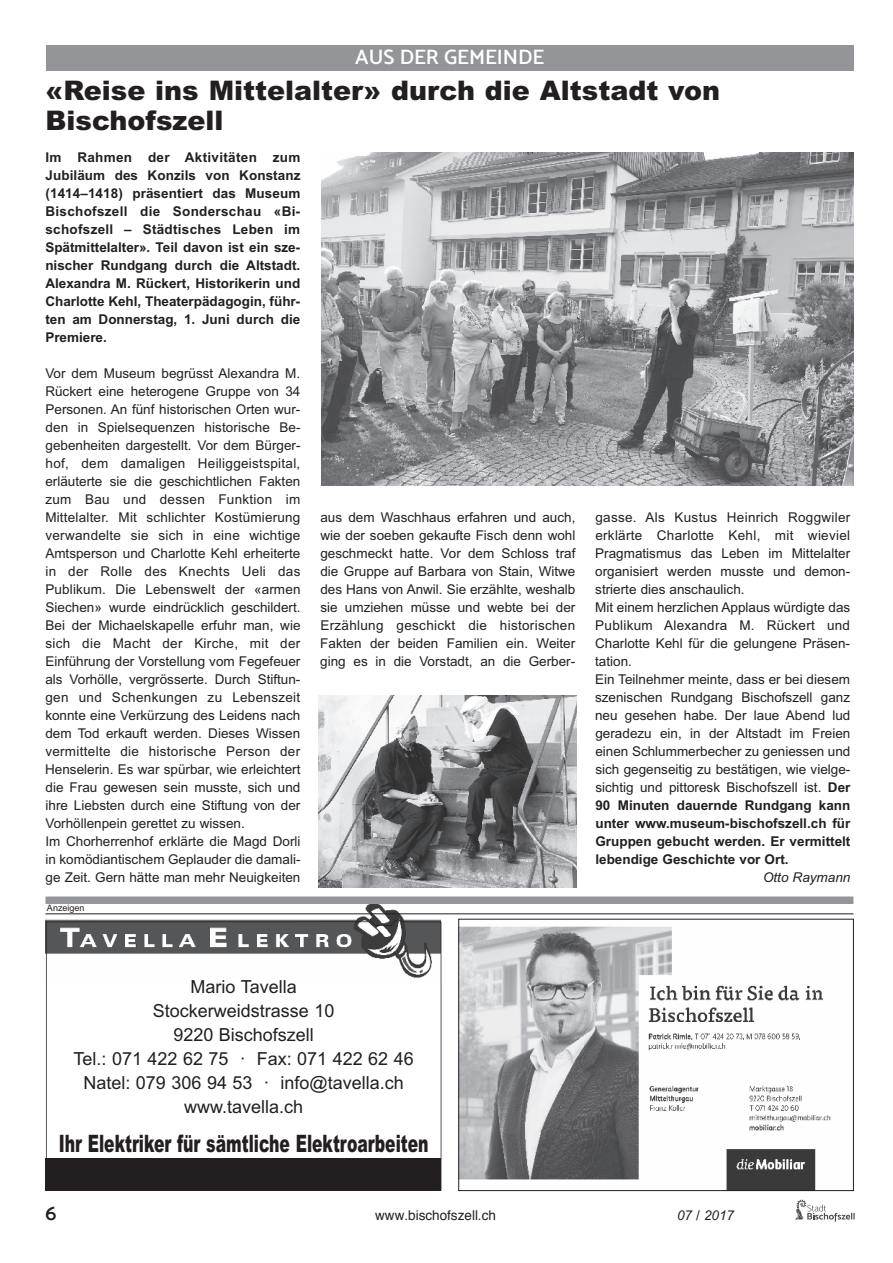
<style>
.page{position:relative;width:893px;height:1263px;background:#fff}
.page>*{position:absolute;margin:0;border:0;box-sizing:border-box;transform-origin:0 0}
.t1{font:900 27px/30px "Arial";color:#231f20}
.t2{font:900 24px "Arial";color:#231f20;scale:.65 1}
.t3{font:21px "Mosk Semi Bold 600";color:#fff}
.t4{font:21px "Mosk Semi Bold 600";color:#231f20}
.t5{font:18px/24px "Arial";color:#231f20;text-align:center}
.t6{font:13.5px/18px "Arial";color:#231f20}
.t7{font:700 13.5px/18px "Arial";color:#231f20;text-align:justify}
.t8{font:13.5px "Helvetica";color:#231f20}
.t9{font:italic 13.5px "Arial";color:#231f20}
.t10{font:italic 13.5px "Arial";color:#231f20}
.t11{font:9px "Arial";color:#231f20}
.s1{font-weight:700}
.s2{font-family:"Arial"}
</style>
<div class="page">
<svg style="left:795px;top:1200px;width:60px;height:21px"></svg>
<div style="left:46px;top:45px;width:808px;height:26px;background:#939598"></div>
<img style="left:460px;top:926px;width:371px;height:263px">
<div style="left:458px;top:919px;width:396px;height:272px;border:1px solid #231f20"></div>
<img style="left:46px;top:904px;width:395px;height:15px">
<svg style="left:46px;top:919px;width:395px;height:272px"></svg>
<div style="left:45px;top:1158px;width:396px;height:32px;background:#231f20"></div>
<hr style="left:45px;top:913px;width:808px;height:1px;background:#231f20">
<div style="left:45px;top:896px;width:808px;height:8px;background:#939598"></div>
<img style="left:322px;top:152px;width:531px;height:334px">
<img style="left:319px;top:695px;width:258px;height:192px">
<h3 class="t3" style="left:355px;top:44px;width:191px">AUS DER GEMEINDE</h3>
<h1 class="t1" style="left:45px;top:74px;width:676px">«Reise ins Mittelalter» durch die Altstadt von<br>Bischofszell</h1>
<p class="t7" style="left:45px;top:149px;width:257px">Im Rahmen der Aktivitäten zum Jubiläum des Konzils von Konstanz (1414–1418) präsentiert das Museum Bischofszell die Sonderschau «Bi&shy;schofszell – Städtisches Leben im Spätmittelalter». Teil davon ist ein sze&shy;nischer Rundgang durch die Altstadt.<br>Alexandra M. Rückert, Historikerin und Charlotte Kehl, Theaterpädagogin, führ&shy;ten am Donnerstag, 1. Juni durch die Premiere.</p>
<p class="t6" style="left:45px;top:364px;width:257px">Vor dem Museum begrüsst Alexandra M.<br>Rückert eine heterogene Gruppe von 34<br>Personen. An fünf historischen Orten wur&shy;den in Spielsequenzen historische Be&shy;gebenheiten dargestellt. Vor dem Bürger&shy;hof, dem damaligen Heiliggeistspital, erläuterte sie die geschichtlichen Fakten zum Bau und dessen Funktion im Mittelalter. Mit schlichter Kostümierung verwandelte sie sich in eine wichtige Amtsperson und Charlotte Kehl erheiterte in der Rolle des Knechts Ueli das Publikum. Die Lebenswelt der «armen Siechen» wurde eindrücklich geschildert.<br>Bei der Michaelskapelle erfuhr man, wie sich die Macht der Kirche, mit der Einführung der Vorstellung vom Fegefeuer als Vorhölle, vergrösserte. Durch Stiftun&shy;gen und Schenkungen zu Lebenszeit konnte eine Verkürzung des Leidens nach dem Tod erkauft werden. Dieses Wissen vermittelte die historische Person der Henselerin. Es war spürbar, wie erleichtert die Frau gewesen sein musste, sich und ihre Liebsten durch eine Stiftung von der Vorhöllenpein gerettet zu wissen.<br>Im Chorherrenhof erklärte die Magd Dorli in komödiantischem Geplauder die damali&shy;ge Zeit. Gern hätte man mehr Neuigkeiten</p>
<p class="t11" style="left:47px;top:902px;width:39px">Anzeigen</p>
<p class="t6" style="left:320px;top:508px;width:257px;text-align:justify">aus dem Waschhaus erfahren und auch, wie der soeben gekaufte Fisch denn wohl geschmeckt hatte. Vor dem Schloss traf die Gruppe auf Barbara von Stain, Witwe des Hans von Anwil. Sie erzählte, weshalb sie umziehen müsse und webte bei der Erzählung geschickt die historischen Fakten der beiden Familien ein. Weiter ging es in die Vorstadt, an die Gerber-</p>
<p class="t6" style="left:595px;top:508px;width:257px">gasse. Als Kustus Heinrich Roggwiler erklärte Charlotte Kehl, mit wieviel Pragmatismus das Leben im Mittelalter organisiert werden musste und demon&shy;strierte dies anschaulich.<br>Mit einem herzlichen Applaus würdigte das Publikum Alexandra M. Rückert und Charlotte Kehl für die gelungene Präsen&shy;tation.<br>Ein Teilnehmer meinte, dass er bei diesem szenischen Rundgang Bischofszell ganz neu gesehen habe. Der laue Abend lud geradezu ein, in der Altstadt im Freien einen Schlummerbecher zu geniessen und sich gegenseitig zu bestätigen, wie vielge&shy;sichtig und pittoresk Bischofszell ist. <span class="s1">Der 90 Minuten dauernde Rundgang kann unter www.museum-bischofszell.ch für Gruppen gebucht werden. Er vermittelt lebendige Geschichte vor Ort.</span></p>
<p class="t9" style="left:763px;top:868px;width:89px">Otto Raymann</p>
<h3 class="t5" style="left:74px;top:975px;width:342px">Mario Tavella<br>Stockerweidstrasse 10<br>9220 Bischofszell<br>Tel.: 071 422 62 75 · Fax: 071 422 62 46<br>Natel: 079 306 94 53 · info@tavella.ch www.tavella.ch</h3>
<h2 class="t2" style="left:59px;top:1126px;width:571px">Ihr Elektriker für sämtliche Elektroarbeiten</h2>
<h3 class="t4" style="left:47px;top:1202px;width:12px">6</h3>
<p class="t8" style="left:360px;top:1204px;width:138px"><span class="s2">ww</span>www.bischofszell.ch</p>
<p class="t6" style="left:379px;top:1208px;width:102px">w.bischofszell.ch</p>
<p class="t10" style="left:677px;top:1207px;width:59px">07 / 2017</p>
<p class="t9" style="left:683px;top:1208px;width:59px">07 / 2017</p>
</div>
